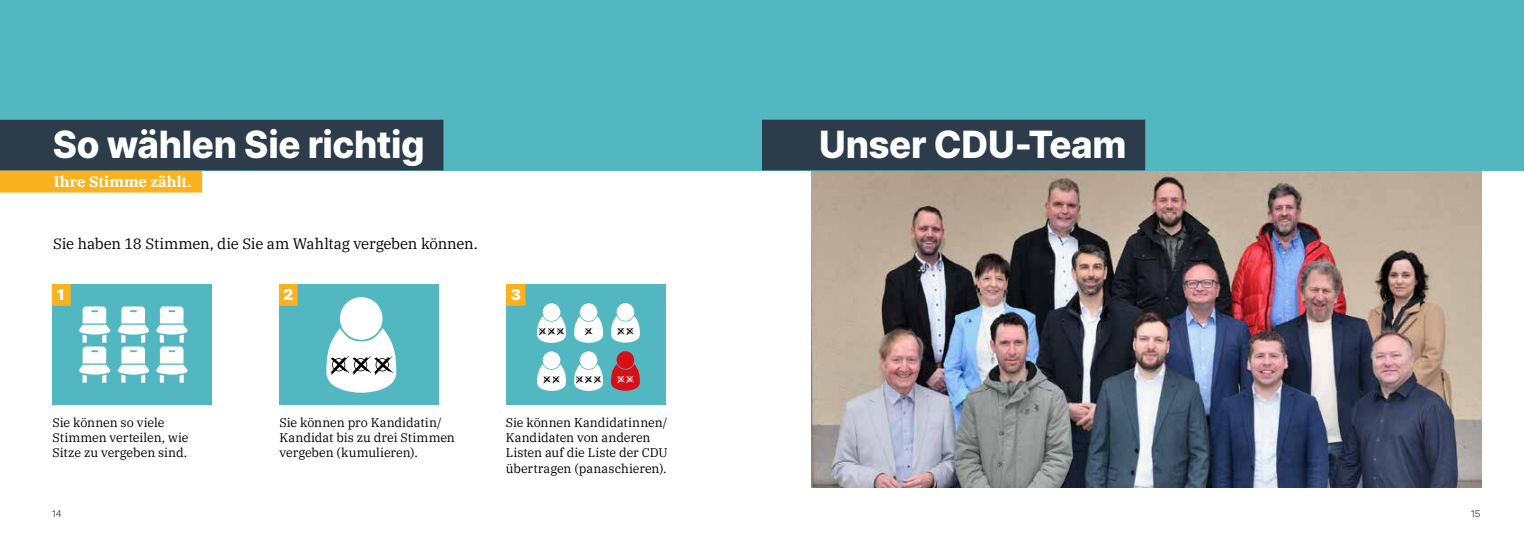
<style>
.page{position:relative;width:1524px;height:543px;background:#fff}
.page>*{position:absolute;margin:0;border:0;box-sizing:border-box;transform-origin:0 0}
.t1{font:800 37.5px "Inter";letter-spacing:-.01em;color:#fff}
.t2{font:italic 17.5px "Work Sans";color:#fff}
.t3{font:15px "IBM Plex Serif";letter-spacing:-.015em;color:#000}
.t4{font:700 15px "IBM Plex Serif";letter-spacing:.005em;color:#fff}
.t5{font:900 15px "Inter";color:#fff}
.t6{font:12.5px/15.2px "IBM Plex Serif";letter-spacing:-.005em;color:#000}
.t7{font:10px "Work Sans";color:#000}
</style>
<div class="page">
<img style="left:811px;top:170px;width:670px;height:317px">
<div style="left:762px;top:0;width:762px;height:170px;background:#52b7c1"></div>
<div style="left:713px;top:120px;width:432px;height:50px;background:#2d3c4b"></div>
<div style="left:0;top:0;width:762px;height:170px;background:#52b7c1"></div>
<div style="left:0;top:170px;width:202px;height:22px;background:#fab31e"></div>
<div style="left:0;top:120px;width:443px;height:50px;background:#2d3c4b"></div>
<div style="left:52px;top:284px;width:160px;height:120px;background:#52b7c1"></div>
<div style="left:52px;top:284px;width:19px;height:21px;background:#fab31e"></div>
<svg style="left:79px;top:306px;width:109px;height:76px"></svg>
<div style="left:279px;top:284px;width:160px;height:120px;background:#52b7c1"></div>
<div style="left:279px;top:284px;width:18px;height:21px;background:#fab31e"></div>
<div style="left:340px;top:297px;width:42px;height:42px;background:#fff;border-radius:50%"></div>
<svg style="left:326px;top:328px;width:70px;height:64px"></svg>
<div style="left:507px;top:284px;width:159px;height:120px;background:#52b7c1"></div>
<div style="left:507px;top:284px;width:18px;height:21px;background:#fab31e"></div>
<div style="left:580px;top:303px;width:17px;height:17px;background:#fff;border-radius:50%"></div>
<svg style="left:574px;top:316px;width:29px;height:26px"></svg>
<div style="left:616px;top:303px;width:18px;height:17px;background:#fff;border-radius:50%"></div>
<svg style="left:611px;top:316px;width:29px;height:26px"></svg>
<div style="left:543px;top:303px;width:17px;height:17px;background:#fff;border-radius:50%"></div>
<svg style="left:537px;top:316px;width:29px;height:26px"></svg>
<div style="left:580px;top:351px;width:17px;height:17px;background:#fff;border-radius:50%"></div>
<svg style="left:574px;top:364px;width:29px;height:26px"></svg>
<div style="left:616px;top:351px;width:18px;height:17px;background:#d90f16;border-radius:50%"></div>
<svg style="left:611px;top:364px;width:29px;height:26px"></svg>
<div style="left:543px;top:351px;width:17px;height:17px;background:#fff;border-radius:50%"></div>
<svg style="left:537px;top:364px;width:29px;height:26px"></svg>
<h1 class="t1" style="left:53px;top:116px;width:373px">So wählen Sie richtig</h1>
<h2 class="t2" style="left:815px;top:122px;width:267px">WIR BRAUCHEN ANSCHLUSS …</h2>
<h1 class="t1" style="left:819px;top:116px;width:309px">Unser CDU-Team</h1>
<p class="t4" style="left:54px;top:169px;width:139px">Ihre Stimme zählt.</p>
<p class="t3" style="left:53px;top:232px;width:426px">Sie haben 18 Stimmen, die Sie am Wahltag vergeben können.</p>
<p class="t5" style="left:57px;top:282px;width:9px">1</p>
<p class="t5" style="left:283px;top:282px;width:11px">2</p>
<p class="t5" style="left:511px;top:282px;width:12px">3</p>
<p class="t6" style="left:52px;top:413px;width:138px">Sie können so viele<br>Stimmen verteilen, wie<br>Sitze zu vergeben sind.</p>
<p class="t6" style="left:279px;top:413px;width:177px">Sie können pro Kandidatin/<br>Kandidat bis zu drei Stimmen vergeben (kumulieren).</p>
<p class="t6" style="left:506px;top:413px;width:163px">Sie können Kandidatinnen/<br>Kandidaten von anderen<br>Listen auf die Liste der CDU übertragen (panaschieren).</p>
<p class="t7" style="left:52px;top:505px;width:11px">14</p>
<p class="t7" style="left:1471px;top:505px;width:11px">15</p>
</div>
